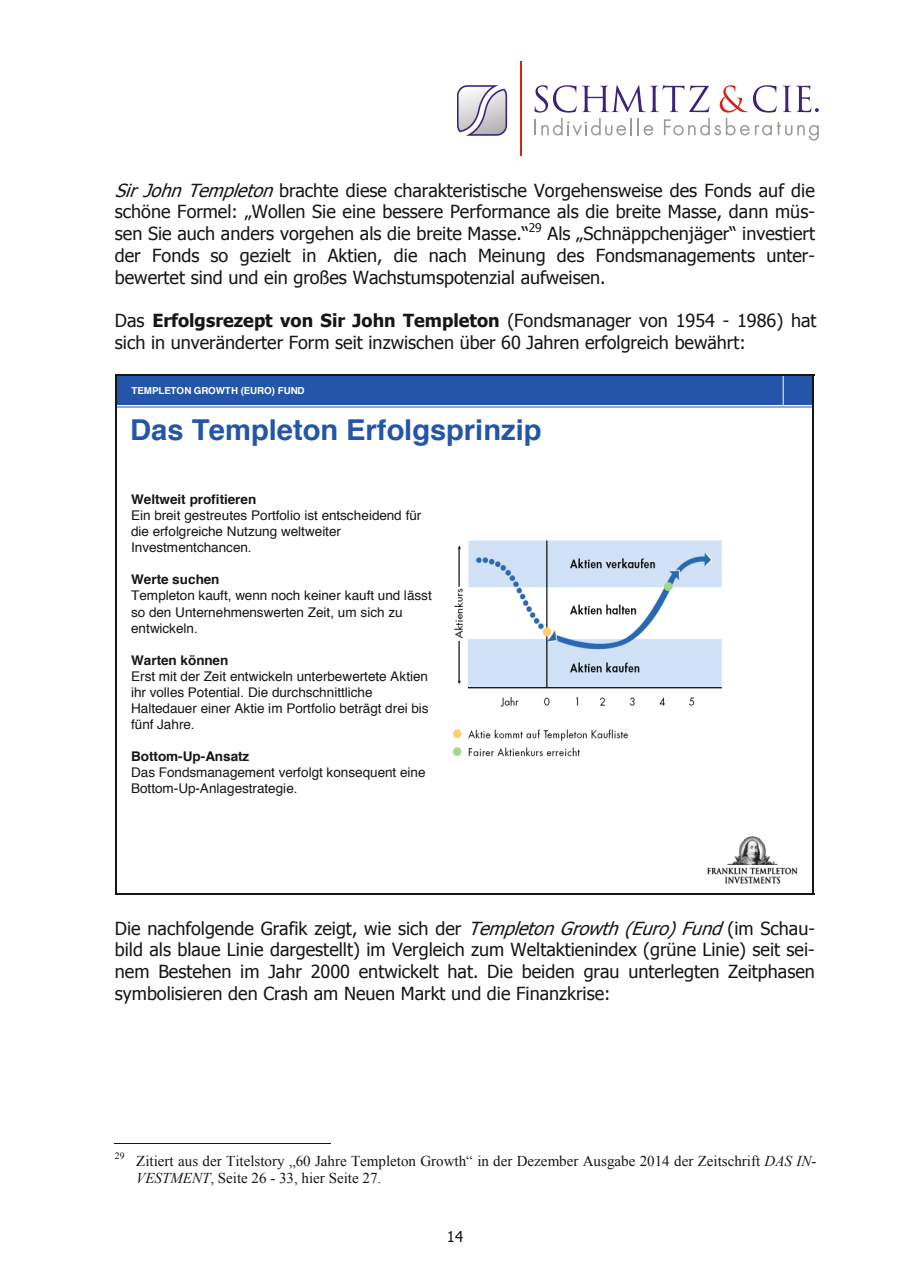
<style>
.page{position:relative;width:910px;height:1280px;background:#fff}
.page>*{position:absolute;margin:0;border:0;box-sizing:border-box;transform-origin:0 0}
.t1{font:700 28.8px "Helvetica";color:#2355a8}
.t2{font:18px/21.8px "Tahoma";color:#151616;text-align:justify}
.t3{font:15px/17.2px "Times New Roman";color:#151616}
.t4{font:15px "Tahoma";color:#151616}
.t5{font:13.35px/16px "Helvetica";letter-spacing:-.005em;color:#151616}
.t6{font:700 13.35px "Helvetica";letter-spacing:-.005em;color:#151616}
.t7{font:12px "Tahoma";color:#151616}
.t8{font:700 9.6px "Helvetica";letter-spacing:-.005em;color:#fff}
.s1{font-style:italic}
.s2{font-weight:700}
</style>
<div class="page">
<div style="left:116px;top:376px;width:696px;height:29px;background:#2355a8"></div>
<hr style="left:116px;top:406px;width:696px;height:1px;background:#2355a8">
<svg style="left:783px;top:376px;width:1px;height:29px"></svg>
<img style="left:707px;top:836px;width:91px;height:48px">
<img style="left:453px;top:540px;width:269px;height:217px">
<hr style="left:115px;top:374px;width:699px;height:2px;background:#151616">
<hr style="left:115px;top:376px;width:1px;height:517px;background:#151616">
<hr style="left:813px;top:376px;width:1px;height:517px;background:#151616">
<hr style="left:115px;top:893px;width:699px;height:2px;background:#151616">
<hr style="left:115px;top:1143px;width:216px;height:1px;background:#151616">
<img style="left:458px;top:85px;width:50px;height:51px">
<svg style="left:535px;top:85px;width:284px;height:56px"></svg>
<hr style="left:520px;top:61px;width:2px;height:94px;background:#d1241b">
<p class="t2" style="left:115px;top:178px;width:701px"><span class="s1">SirJohnTempleton</span>brachte diese charakteristische Vorgehensweise des Fonds auf die schöne Formel: „Wollen Sie eine bessere Performance als die breite Masse, dann müs&shy;sen Sie auch anders vorgehen als die breite Masse.“</p>
<p class="t7" style="left:529px;top:219px;width:15px">29</p>
<p class="t2" style="left:115px;top:222px;width:702px;text-indent:433px">Als „Schnäppchenjäger“ investiert der Fonds so gezielt in Aktien, die nach Meinung des Fondsmanagements unter&shy;bewertet sind und ein großes Wachstumspotenzial aufweisen.</p>
<p class="t2" style="left:115px;top:309px;width:703px">Das <span class="s2">Erfolgsrezept von Sir John Templeton</span> (Fondsmanager von 1954 - 1986) hat sich in unveränderter Form seit inzwischen über 60 Jahren erfolgreich bewährt:</p>
<p class="t8" style="left:131px;top:383px;width:175px">TEMPLETON GROWTH (EURO) FUND</p>
<h1 class="t1" style="left:130px;top:406px;width:413px">Das Templeton Erfolgsprinzip</h1>
<p class="t6" style="left:131px;top:489px;width:127px">Weltweit profitieren</p>
<p class="t5" style="left:131px;top:508px;width:292px">Ein breit gestreutes Portfolio ist entscheidend für die erfolgreiche Nutzung weltweiter<br>Investmentchancen.</p>
<p class="t6" style="left:131px;top:569px;width:90px">Werte suchen</p>
<p class="t5" style="left:131px;top:588px;width:302px">Templeton kauft, wenn noch keiner kauft und lässt so den Unternehmenswerten Zeit, um sich zu entwickeln.</p>
<p class="t6" style="left:131px;top:649px;width:99px">Warten können</p>
<p class="t5" style="left:131px;top:668px;width:299px">Erst mit der Zeit entwickeln unterbewertete Aktien ihr volles Potential. Die durchschnittliche Haltedauer einer Aktie im Portfolio beträgt drei bis fünf Jahre.</p>
<p class="t6" style="left:131px;top:745px;width:120px">Bottom-Up-Ansatz</p>
<p class="t5" style="left:131px;top:765px;width:296px">Das Fondsmanagement verfolgt konsequent eine<br>Bottom-Up-Anlagestrategie.</p>
<p class="t2" style="left:115px;top:916px;width:702px">Die nachfolgende Grafik zeigt, wie sich der <span class="s1">TempletonGrowth(Euro)Fund</span>(im Schau&shy;bild als blaue Linie dargestellt) im Vergleich zum Weltaktienindex (grüne Linie) seit sei&shy;nem Bestehen im Jahr 2000 entwickelt hat. Die beiden grau unterlegten Zeitphasen symbolisieren den Crash am Neuen Markt und die Finanzkrise:</p>
<p class="t3" style="left:136px;top:1152px;width:682px;text-indent:-21px"><sup>29</sup> Zitiert aus der Titelstory „60 Jahre Templeton Growth“ in der Dezember Ausgabe 2014 der Zeitschrift <span class="s1">DAS IN-<br>VESTMENT</span>, Seite 26 - 33, hier Seite 27.</p>
<p class="t4" style="left:447px;top:1226px;width:18px">14</p>
</div>
